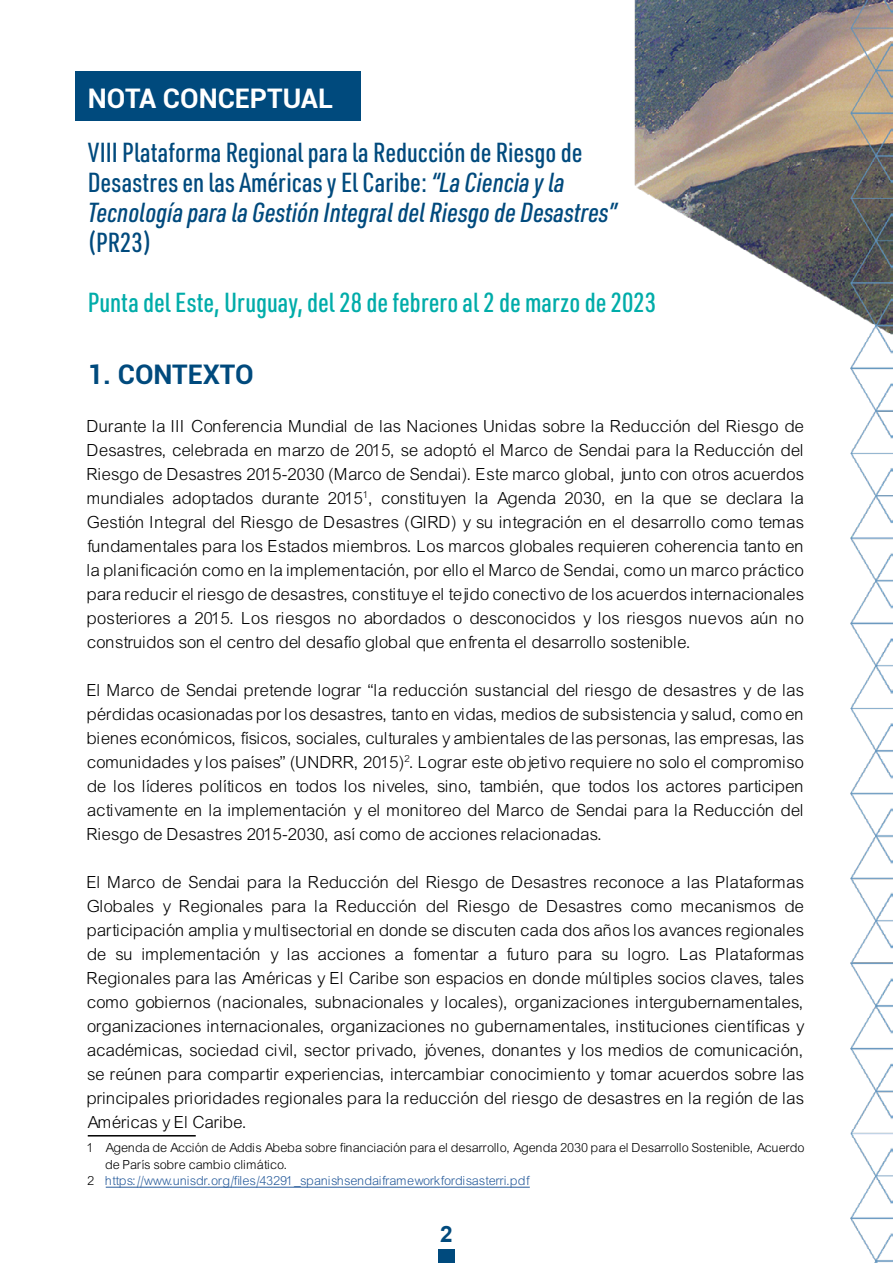
<style>
.page{position:relative;width:893px;height:1263px;background:#fff}
.page>*{position:absolute;margin:0;border:0;box-sizing:border-box;transform-origin:0 0}
.t1{font:500 27px/30px "URWDIN Cond";color:#004a7d}
.t2{font:500 27px "URWDIN Cond";color:#00aca9}
.t3{font:700 27px "Roboto";color:#fff}
.t4{font:700 27px "Roboto";color:#004a7d}
.t5{font:700 22.5px "Arial";color:#004a7d}
.t6{font:18px/24px "Arial Lgt";color:#000;text-align:justify}
.t7{font:13.5px "Arial Lgt";color:#000}
.t8{font:13.5px "Arial Lgt";color:#275b9b}
.s1{font-style:italic}
.s2{color:#000}
</style>
<div class="page">
<img style="left:87px;top:0;width:806px;height:1263px">
<div style="left:438px;top:1249px;width:17px;height:14px;background:#004a7d"></div>
<div style="left:75px;top:71px;width:286px;height:50px;background:#004a7d"></div>
<hr style="left:88px;top:1135px;width:108px;height:1px;background:#000">
<hr style="left:106px;top:1187px;width:424px;height:1px;background:#275b9b">
<h1 class="t3" style="left:88px;top:79px;width:247px">NOTA CONCEPTUAL</h1>
<h1 class="t1" style="left:88px;top:137px;width:530px">VIII Plataforma Regional para la Reducción de Riesgo de<br>Desastres en las Américas y El Caribe: <span class="s1">“La Ciencia y la<br>Tecnología para la Gestión Integral del Riesgo de Desastres”</span></h1>
<h1 class="t1" style="left:88px;top:227px;width:65px">(PR23)</h1>
<h1 class="t2" style="left:88px;top:284px;width:570px">Punta del Este, Uruguay, del 28 de febrero al 2 de marzo de 2023</h1>
<h1 class="t4" style="left:88px;top:355px;width:167px">1. CONTEXTO</h1>
<p class="t6" style="left:88px;top:414px;width:719px">Durante la III Conferencia Mundial de las Naciones Unidas sobre la Reducción del Riesgo de Desastres, celebrada en marzo de 2015, se adoptó el Marco de Sendai para la Reducción del Riesgo de Desastres 2015-2030 (Marco de Sendai). Este marco global, junto con otros acuerdos mundiales adoptados durante 2015<sup>1</sup>, constituyen la Agenda 2030, en la que se declara la Gestión Integral del Riesgo de Desastres (GIRD) y su integración en el desarrollo como temas fundamentales para los Estados miembros. Los marcos globales requieren coherencia tanto en la planificación como en la implementación, por ello el Marco de Sendai, como un marco práctico para reducir el riesgo de desastres, constituye el tejido conectivo de los acuerdos internacionales posteriores a 2015. Los riesgos no abordados o desconocidos y los riesgos nuevos aún no construidos son el centro del desafío global que enfrenta el desarrollo sostenible.</p>
<p class="t6" style="left:88px;top:678px;width:719px">El Marco de Sendai pretende lograr “la reducción sustancial del riesgo de desastres y de las pérdidas ocasionadas por los desastres, tanto en vidas, medios de subsistencia y salud, como en bienes económicos, físicos, sociales, culturales y ambientales de las personas, las empresas, las comunidades y los países” (UNDRR, 2015)<sup>2</sup>. Lograr este objetivo requiere no solo el compromiso de los líderes políticos en todos los niveles, sino, también, que todos los actores participen activamente en la implementación y el monitoreo del Marco de Sendai para la Reducción del Riesgo de Desastres 2015-2030, así como de acciones relacionadas.</p>
<p class="t6" style="left:88px;top:870px;width:719px">El Marco de Sendai para la Reducción del Riesgo de Desastres reconoce a las Plataformas Globales y Regionales para la Reducción del Riesgo de Desastres como mecanismos de participación amplia y multisectorial en donde se discuten cada dos años los avances regionales de su implementación y las acciones a fomentar a futuro para su logro. Las Plataformas Regionales para las Américas y El Caribe son espacios en donde múltiples socios claves, tales como gobiernos (nacionales, subnacionales y locales), organizaciones intergubernamentales, organizaciones internacionales, organizaciones no gubernamentales, instituciones científicas y académicas, sociedad civil, sector privado, jóvenes, donantes y los medios de comunicación, se reúnen para compartir experiencias, intercambiar conocimiento y tomar acuerdos sobre las principales prioridades regionales para la reducción del riesgo de desastres en la región de las Américas y El Caribe.</p>
<p class="t7" style="left:88px;top:1140px;width:719px">1 Agenda de Acción de Addis Abeba sobre financiación para el desarrollo, Agenda 2030 para el Desarrollo Sostenible, Acuerdo</p>
<p class="t7" style="left:106px;top:1157px;width:184px">de París sobre cambio climático.</p>
<p class="t8" style="left:88px;top:1173px;width:444px"><span class="s2">2</span> https://www.unisdr.org/files/43291_spanishsendaiframeworkfordisasterri.pdf</p>
<p class="t5" style="left:440px;top:1219px;width:14px">2</p>
</div>
